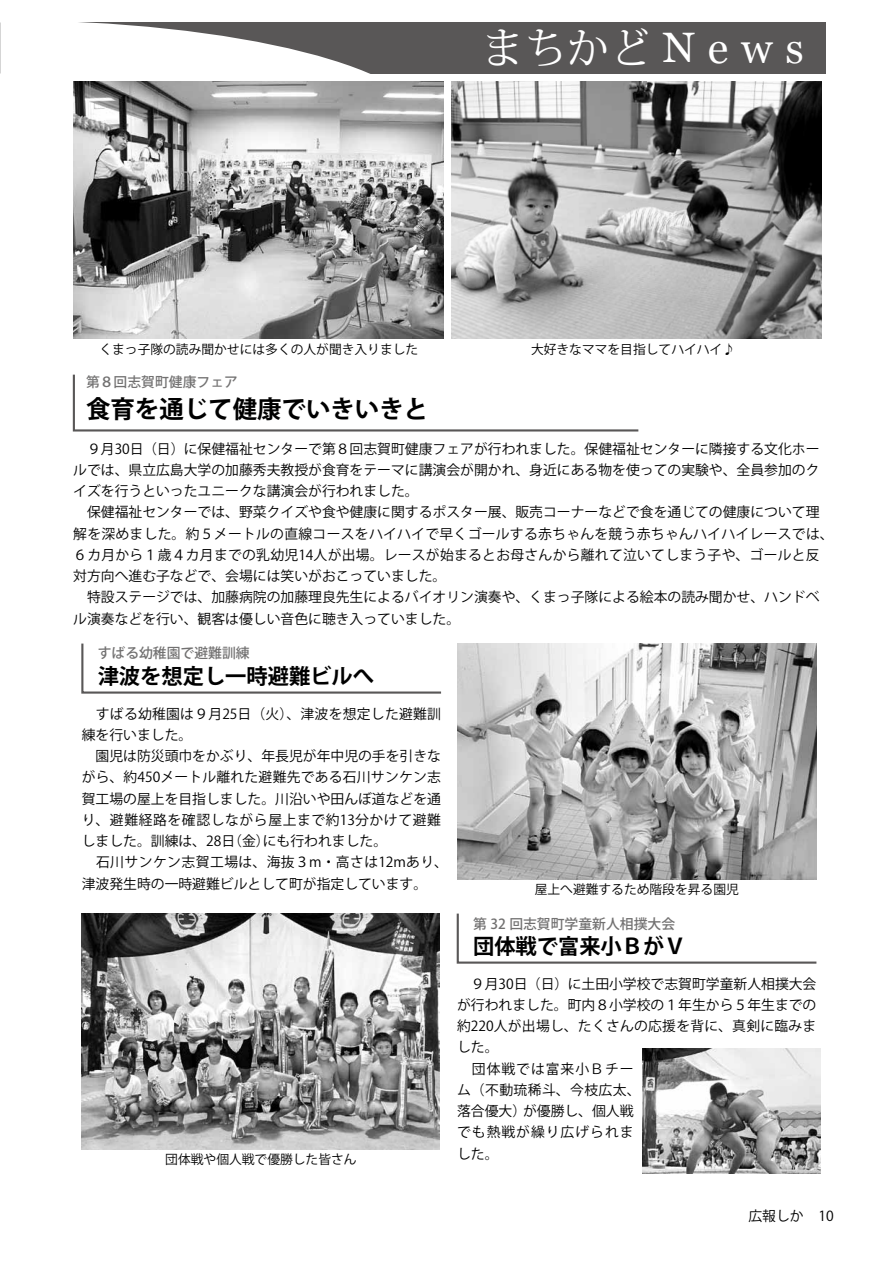
<style>
.page{position:relative;width:893px;height:1263px;background:#fff}
.page>*{position:absolute;margin:0;border:0;box-sizing:border-box;transform-origin:0 0}
.t1{font:42.45px "Koz Min Pro";color:#fff}
.t2{font:700 24.45px "Koz Go Pro";color:#000}
.t3{font:700 21.3px "Koz Go Pro";color:#000}
.t4{font:13.8px/21.3px "Koz Go Pro";color:#000}
.t5{font:500 13.8px "Koz Go Pro";color:#727171}
.t6{font:12.75px "Koz Go Pro";color:#000}
.s1{font-family:"Georgia"}
</style>
<div class="page">
<div style="left:0;top:23px;width:825px;height:51px;background:#595757"></div>
<svg style="left:1px;top:22px;width:428px;height:52px;fill:#fff"></svg>
<svg style="left:0;top:22px;width:1px;height:52px"></svg>
<svg style="left:81px;top:643px;width:361px;height:51px"></svg>
<svg style="left:456px;top:913px;width:361px;height:51px"></svg>
<svg style="left:72px;top:374px;width:567px;height:58px"></svg>
<img style="left:457px;top:644px;width:359px;height:235px">
<img style="left:81px;top:914px;width:359px;height:235px">
<img style="left:73px;top:81px;width:370px;height:257px">
<img style="left:452px;top:81px;width:369px;height:257px">
<img style="left:642px;top:1048px;width:178px;height:126px">
<h1 class="t1" style="left:482px;top:18px;width:323px">まちかど<span class="s1">News</span></h1>
<p class="t6" style="left:99px;top:341px;width:320px">くまっ子隊の読み聞かせには多くの人が聞き入りました</p>
<p class="t6" style="left:531px;top:341px;width:206px">大好きなママを目指してハイハイ♪</p>
<p class="t5" style="left:86px;top:373px;width:154px">第８回志賀町健康フェア</p>
<h2 class="t2" style="left:86px;top:394px;width:344px">食育を通じて健康でいきいきと</h2>
<p class="t4" style="left:73px;top:438px;width:762px">　９月30日（日）に保健福祉センターで第８回志賀町健康フェアが行われました。保健福祉センターに隣接する文化ホールでは、県立広島大学の加藤秀夫教授が食育をテーマに講演会が開かれ、身近にある物を使っての実験や、全員参加のクイズを行うといったユニークな講演会が行われました。<br>　保健福祉センターでは、野菜クイズや食や健康に関するポスター展、販売コーナーなどで食を通じての健康について理解を深めました。約５メートルの直線コースをハイハイで早くゴールする赤ちゃんを競う赤ちゃんハイハイレースでは、６カ月から１歳４カ月までの乳幼児14人が出場。レースが始まるとお母さんから離れて泣いてしまう子や、ゴールと反対方向へ進む子などで、会場には笑いがおこっていました。<br>　特設ステージでは、加藤病院の加藤理良先生によるバイオリン演奏や、くまっ子隊による絵本の読み聞かせ、ハンドベル演奏などを行い、観客は優しい音色に聴き入っていました。</p>
<p class="t5" style="left:98px;top:644px;width:154px">すばる幼稚園で避難訓練</p>
<h3 class="t3" style="left:98px;top:663px;width:278px">津波を想定し一時避難ビルへ</h3>
<p class="t4" style="left:82px;top:703px;width:368px">　すばる幼稚園は９月25日（火）、津波を想定した避難訓練を行いました。<br>　園児は防災頭巾をかぶり、年長児が年中児の手を引きながら、約450メートル離れた避難先である石川サンケン志賀工場の屋上を目指しました。川沿いや田んぼ道などを通り、避難経路を確認しながら屋上まで約13分かけて避難しました。訓練は、28日（金）にも行われました。<br>　石川サンケン志賀工場は、海抜３m・高さは12mあり、津波発生時の一時避難ビルとして町が指定しています。</p>
<p class="t6" style="left:165px;top:1151px;width:193px">団体戦や個人戦で優勝した皆さん</p>
<p class="t6" style="left:535px;top:881px;width:206px">屋上へ避難するため階段を昇る園児</p>
<p class="t5" style="left:473px;top:914px;width:204px">第 32 回志賀町学童新人相撲大会</p>
<h3 class="t3" style="left:473px;top:933px;width:214px">団体戦で富来小ＢがⅤ</h3>
<p class="t4" style="left:457px;top:973px;width:361px">　９月30日（日）に土田小学校で志賀町学童新人相撲大会が行われました。町内８小学校の１年生から５年生までの約220人が出場し、たくさんの応援を背に、真剣に臨みました。<br>　団体戦では富来小Ｂチー<br>ム（不動琉稀斗、今枝広太、<br>落合優大）が優勝し、個人戦<br>でも熱戦が繰り広げられま<br>した。</p>
<p class="t4" style="left:748px;top:1205px;width:87px">広報しか 10</p>
</div>
